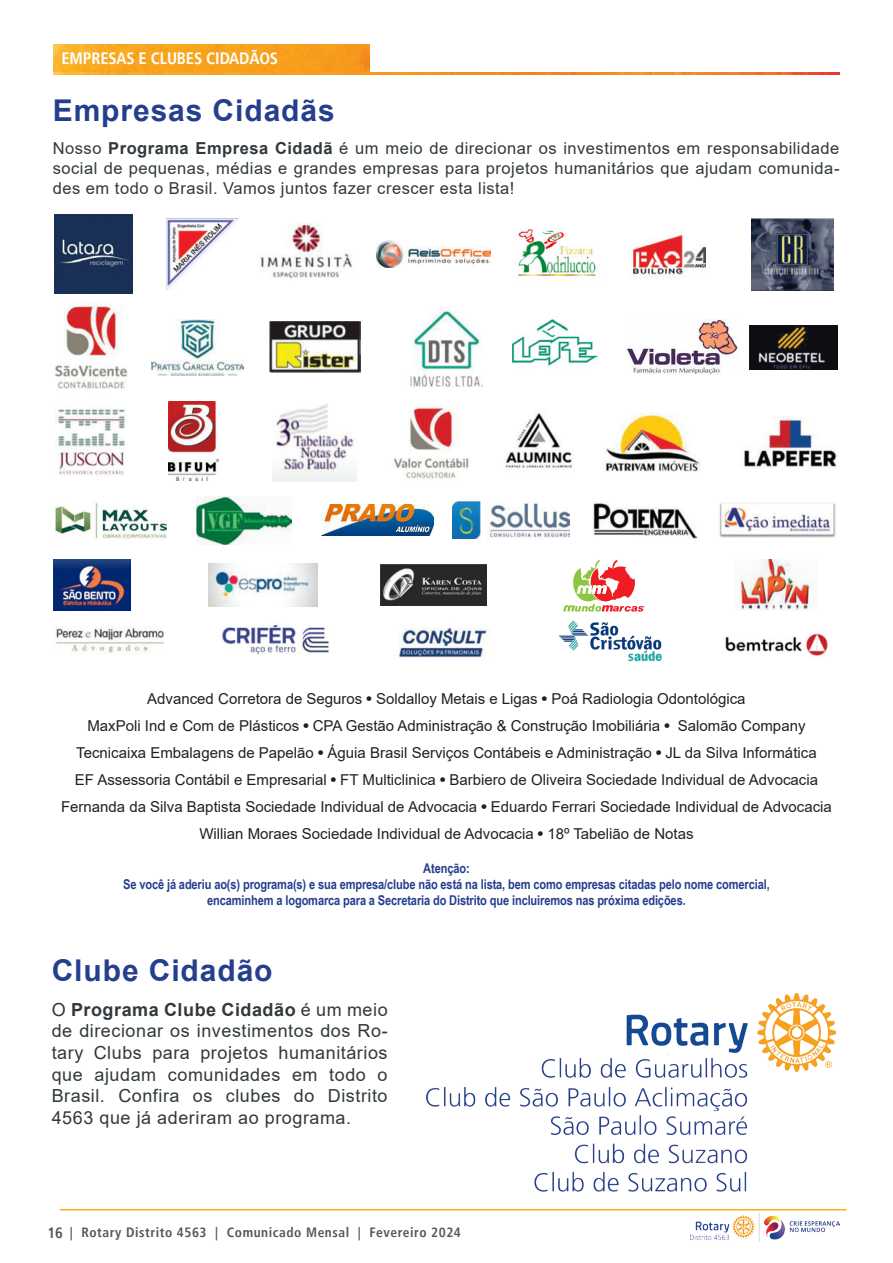
<style>
.page{position:relative;width:893px;height:1263px;background:#fff}
.page>*{position:absolute;margin:0;border:0;box-sizing:border-box;transform-origin:0 0}
.t1{font:700 30px "Arial";letter-spacing:.03em;color:#253f8e}
.t2{font:18px/21.6px "Arial";letter-spacing:.03em;color:#31393d;text-align:justify}
.t3{font:16.5px/19.8px "Arial";letter-spacing:.03em;color:#31393d;text-align:justify}
.t4{font:700 condensed 16.5px "Frutiger LT";letter-spacing:-.01em;color:#fff}
.t5{font:15px "Arial";color:#231f20}
.t6{font:700 13.5px/16.2px "Arial Narrow";letter-spacing:-.01em;color:#253f8e;text-align:center}
.t7{font:700 condensed 13.5px "Frutiger LT";letter-spacing:.04em;color:#57585a}
.s1{font-weight:700}
.s2{font-family:"Helvetica"}
.s3{font-size:15px}
</style>
<div class="page">
<img style="left:53px;top:45px;width:316px;height:26px">
<img style="left:53px;top:72px;width:787px;height:2px">
<hr style="left:60px;top:1209px;width:787px;height:1px;background:#faad19">
<img style="left:197px;top:496px;width:95px;height:48px">
<img style="left:592px;top:503px;width:104px;height:36px">
<img style="left:719px;top:503px;width:117px;height:35px">
<img style="left:452px;top:501px;width:118px;height:38px">
<img style="left:505px;top:412px;width:68px;height:57px">
<img style="left:273px;top:404px;width:84px;height:78px">
<img style="left:55px;top:407px;width:71px;height:68px">
<img style="left:393px;top:405px;width:76px;height:74px">
<img style="left:744px;top:416px;width:94px;height:52px">
<img style="left:605px;top:413px;width:95px;height:59px">
<img style="left:169px;top:402px;width:50px;height:78px">
<img style="left:426px;top:993px;width:410px;height:249px">
<img style="left:751px;top:218px;width:82px;height:72px">
<img style="left:632px;top:233px;width:74px;height:43px">
<img style="left:376px;top:241px;width:115px;height:27px">
<img style="left:167px;top:219px;width:70px;height:70px">
<img style="left:260px;top:222px;width:93px;height:57px">
<img style="left:55px;top:215px;width:78px;height:78px">
<img style="left:517px;top:228px;width:81px;height:49px">
<img style="left:55px;top:502px;width:111px;height:37px">
<img style="left:321px;top:504px;width:113px;height:32px">
<img style="left:55px;top:305px;width:73px;height:84px">
<img style="left:152px;top:319px;width:91px;height:56px">
<img style="left:269px;top:322px;width:91px;height:51px">
<img style="left:410px;top:307px;width:72px;height:80px">
<img style="left:749px;top:325px;width:89px;height:45px">
<img style="left:625px;top:320px;width:114px;height:55px">
<img style="left:512px;top:318px;width:86px;height:48px">
<img style="left:740px;top:559px;width:72px;height:51px">
<img style="left:208px;top:563px;width:109px;height:44px">
<img style="left:381px;top:564px;width:106px;height:42px">
<img style="left:53px;top:560px;width:78px;height:50px">
<svg style="left:563px;top:560px;width:82px;height:52px"></svg>
<img style="left:399px;top:628px;width:89px;height:30px">
<img style="left:56px;top:626px;width:109px;height:27px">
<img style="left:725px;top:632px;width:103px;height:25px">
<img style="left:222px;top:625px;width:107px;height:30px">
<img style="left:559px;top:620px;width:103px;height:42px">
<p class="t4" style="left:62px;top:48px;width:218px">EMPRESAS E CLUBES CIDADÃOS</p>
<p class="t1" style="left:53px;top:90px;width:283px">Empresas Cidadãs</p>
<p class="t3" style="left:53px;top:138px;width:788px">Nosso <span class="s1">Programa Empresa Cidadã</span> é um meio de direcionar os investimentos em responsabilidade social de pequenas, médias e grandes empresas para projetos humanitários que ajudam comunida&shy;des em todo o Brasil. Vamos juntos fazer crescer esta lista!</p>
<p class="t5" style="left:147px;top:688px;width:600px">Advanced Corretora de Seguros <span class="s2">•</span> Soldalloy Metais e Ligas <span class="s2">•</span> Poá Radiologia Odontológica</p>
<p class="t5" style="left:87px;top:715px;width:720px">MaxPoli Ind e Com de Plásticos <span class="s2">•</span> CPA Gestão Administração &amp; Construção Imobiliária <span class="s2">•</span> Salomão Company</p>
<p class="t5" style="left:76px;top:742px;width:742px">Tecnicaixa Embalagens de Papelão <span class="s2">•</span> Águia Brasil Serviços Contábeis e Administração <span class="s2">•</span> JL da Silva Informática</p>
<p class="t5" style="left:75px;top:769px;width:745px">EF Assessoria Contábil e Empresarial <span class="s2">•</span> FT Multiclinica <span class="s2">•</span> Barbiero de Oliveira Sociedade Individual de Advocacia</p>
<p class="t5" style="left:61px;top:796px;width:772px">Fernanda da Silva Baptista Sociedade Individual de Advocacia <span class="s2">•</span> Eduardo Ferrari Sociedade Individual de Advocacia</p>
<p class="t5" style="left:199px;top:823px;width:496px">Willian Moraes Sociedade Individual de Advocacia <span class="s2">•</span> 18º Tabelião de Notas</p>
<p class="t6" style="left:423px;top:859px;width:48px">Atenção:</p>
<p class="t6" style="left:123px;top:875px;width:648px">Se você já aderiu ao(s) programa(s) e sua empresa/clube não está na lista, bem como empresas citadas pelo nome comercial, encaminhem a logomarca para a Secretaria do Distrito que incluiremos nas próxima edições.</p>
<p class="t1" style="left:52px;top:950px;width:222px">Clube Cidadão</p>
<p class="t2" style="left:52px;top:998px;width:337px">O <span class="s1">Programa Clube Cidadão</span> é um meio de direcionar os investimentos dos Ro&shy;tary Clubs para projetos humanitários que ajudam comunidades em todo o Brasil. Confira os clubes do Distrito 4563 que já aderiram ao programa.</p>
<p class="t7" style="left:47px;top:1224px;width:415px"><span class="s3">16</span> | Rotary Distrito 4563 | Comunicado Mensal | Fevereiro 2024</p>
</div>
